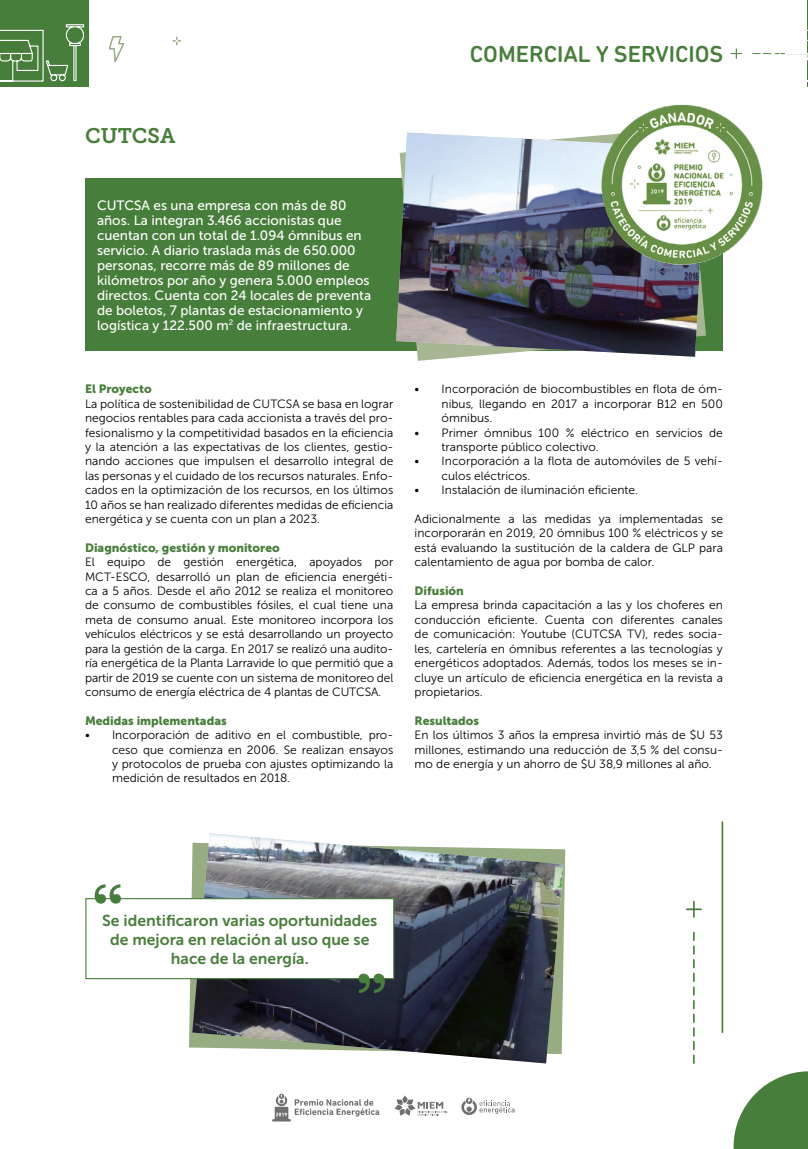
<style>
.page{position:relative;width:808px;height:1149px;background:#fff}
.page>*{position:absolute;margin:0;border:0;box-sizing:border-box;transform-origin:0 0}
.t1{font:500 23.55px "DIN Next Rounded LT Pro";color:#487e3b}
.t2{font:21px "Museo Slab 700";color:#487e3b}
.t3{font:15.75px/18.9px "Museo Sans 700";color:#487e3b;text-align:center}
.t4{font:13.5px/15px "Museo Sans 500";color:#fff}
.t5{font:12px/14.4px "Museo Sans 300";color:#000;text-align:justify}
.t6{font:12px "Museo Sans 900";color:#487e3b}
</style>
<div class="page">
<svg style="left:461px;top:1097px;width:53px;height:17px"></svg>
<svg style="left:395px;top:1095px;width:53px;height:20px"></svg>
<svg style="left:272px;top:1093px;width:107px;height:28px"></svg>
<div style="left:0;top:0;width:89px;height:86px;background:#487e3b"></div>
<svg style="left:0;top:24px;width:85px;height:58px"></svg>
<div style="left:85px;top:178px;width:638px;height:173px;background:#487e3b"></div>
<img style="left:192px;top:833px;width:371px;height:230px">
<div style="left:85px;top:897px;width:309px;height:81px;background:#fff;border:1px solid #487e3b"></div>
<svg style="left:686px;top:901px;width:16px;height:16px"></svg>
<svg style="left:693px;top:931px;width:2px;height:132px"></svg>
<hr style="left:721px;top:821px;width:2px;height:211px;background:#487e3b">
<svg style="left:109px;top:36px;width:16px;height:26px"></svg>
<svg style="left:173px;top:37px;width:7px;height:8px"></svg>
<img style="left:396px;top:133px;width:310px;height:223px">
<svg style="left:358px;top:973px;width:27px;height:19px"></svg>
<svg style="left:95px;top:884px;width:26px;height:19px"></svg>
<svg style="left:733px;top:1071px;width:75px;height:77px"></svg>
<hr style="left:807px;top:0;width:1px;height:86px;background:#487e3b">
<svg style="left:730px;top:29px;width:78px;height:53px"></svg>
<img style="left:597px;top:104px;width:166px;height:164px">
<h1 class="t1" style="left:470px;top:41px;width:255px">COMERCIAL Y SERVICIOS</h1>
<h2 class="t2" style="left:85px;top:124px;width:92px">CUTCSA</h2>
<p class="t4" style="left:97px;top:197px;width:276px">CUTCSA es una empresa con más de 80 años. La integran 3.466 accionistas que cuentan con un total de 1.094 ómnibus en servicio. A diario traslada más de 650.000 personas, recorre más de 89 millones de kilómetros por año y genera 5.000 empleos directos. Cuenta con 24 locales de preventa de boletos, 7 plantas de estacionamiento y logística y 122.500 m<sup>2</sup> de infraestructura.</p>
<p class="t6" style="left:85px;top:382px;width:68px">El Proyecto</p>
<p class="t5" style="left:85px;top:396px;width:310px">La política de sostenibilidad de CUTCSA se basa en lograr negocios rentables para cada accionista a través del pro&shy;fesionalismo y la competitividad basados en la eficiencia y la atención a las expectativas de los clientes, gestio&shy;nando acciones que impulsen el desarrollo integral de las personas y el cuidado de los recursos naturales. Enfo&shy;cados en la optimización de los recursos, en los últimos 10 años se han realizado diferentes medidas de eficiencia energética y se cuenta con un plan a 2023.</p>
<p class="t6" style="left:85px;top:540px;width:196px">Diagnóstico, gestión y monitoreo</p>
<p class="t5" style="left:85px;top:555px;width:310px">El equipo de gestión energética, apoyados por MCT-ESCO, desarrolló un plan de eficiencia energéti&shy;ca a 5 años. Desde el año 2012 se realiza el monitoreo de consumo de combustibles fósiles, el cual tiene una meta de consumo anual. Este monitoreo incorpora los vehículos eléctricos y se está desarrollando un proyecto para la gestión de la carga. En 2017 se realizó una audito&shy;ría energética de la Planta Larravide lo que permitió que a partir de 2019 se cuente con un sistema de monitoreo del consumo de energía eléctrica de 4 plantas de CUTCSA.</p>
<p class="t6" style="left:85px;top:713px;width:143px">Medidas implementadas</p>
<p class="t5" style="left:112px;top:727px;width:283px;text-indent:-27px">• Incorporación de aditivo en el combustible, pro&shy;ceso que comienza en 2006. Se realizan ensayos y protocolos de prueba con ajustes optimizando la medición de resultados en 2018.</p>
<p class="t5" style="left:442px;top:382px;width:283px;text-indent:-27px">• Incorporación de biocombustibles en flota de óm&shy;nibus, llegando en 2017 a incorporar B12 en 500 ómnibus.</p>
<p class="t5" style="left:442px;top:425px;width:283px;text-indent:-27px">• Primer ómnibus 100 % eléctrico en servicios de transporte público colectivo.</p>
<p class="t5" style="left:442px;top:454px;width:283px;text-indent:-27px">• Incorporación a la flota de automóviles de 5 vehí&shy;culos eléctricos.</p>
<p class="t5" style="left:415px;top:483px;width:225px">• Instalación de iluminación eficiente.</p>
<p class="t5" style="left:415px;top:511px;width:310px">Adicionalmente a las medidas ya implementadas se incorporarán en 2019, 20 ómnibus 100 % eléctricos y se está evaluando la sustitución de la caldera de GLP para calentamiento de agua por bomba de calor.</p>
<p class="t6" style="left:415px;top:584px;width:51px">Difusión</p>
<p class="t5" style="left:415px;top:598px;width:310px">La empresa brinda capacitación a las y los choferes en conducción eficiente. Cuenta con diferentes canales de comunicación: Youtube (CUTCSA TV), redes socia&shy;les, cartelería en ómnibus referentes a las tecnologías y energéticos adoptados. Además, todos los meses se in&shy;cluye un artículo de eficiencia energética en la revista a propietarios.</p>
<p class="t6" style="left:415px;top:713px;width:66px">Resultados</p>
<p class="t5" style="left:415px;top:727px;width:310px">En los últimos 3 años la empresa invirtió más de $U 53 millones, estimando una reducción de 3,5 % del consu&shy;mo de energía y un ahorro de $U 38,9 millones al año.</p>
<h3 class="t3" style="left:102px;top:910px;width:277px">Se identificaron varias oportunidades de mejora en relación al uso que se hace de la energía.</h3>
</div>
